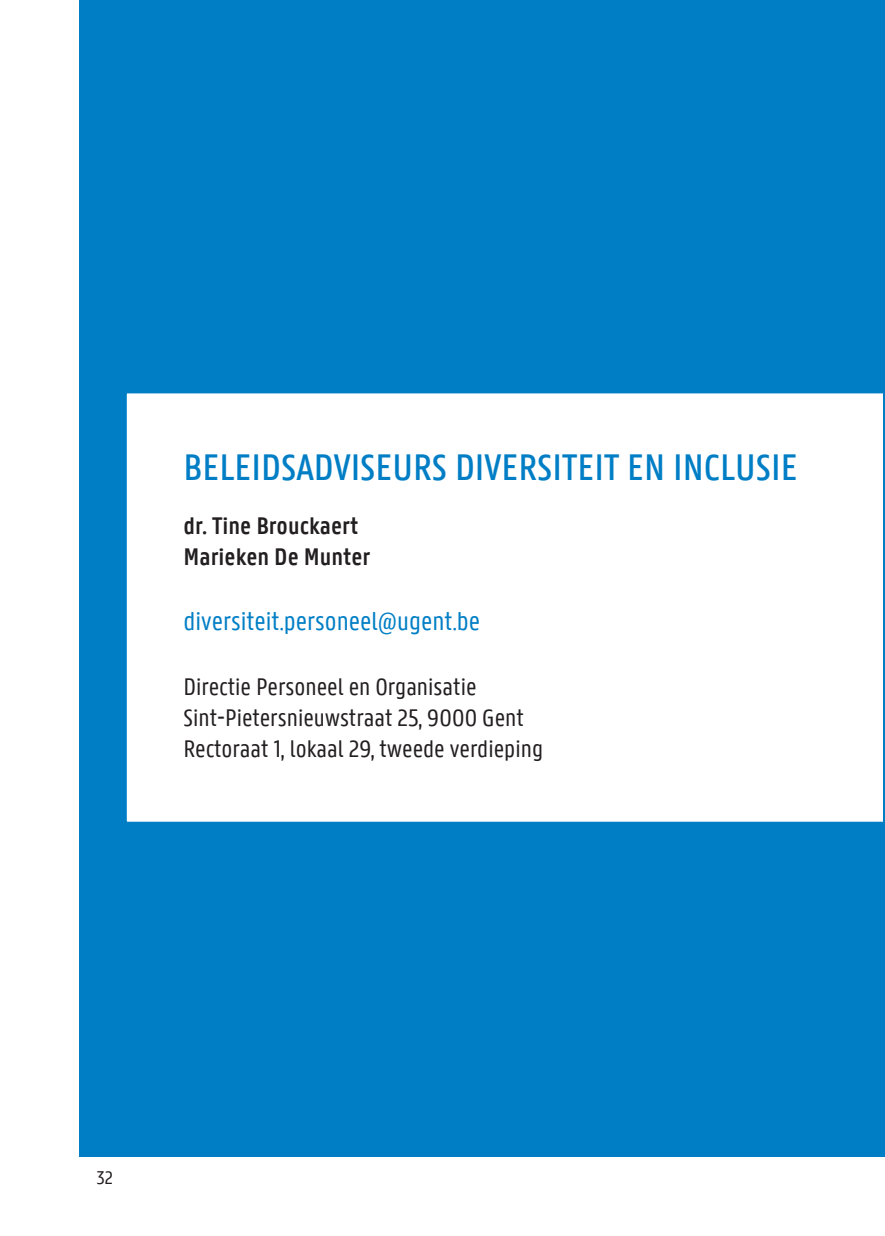
<style>
.page{position:relative;width:885px;height:1236px;background:#fff}
.page>*{position:absolute;margin:0;border:0;box-sizing:border-box;transform-origin:0 0}
.MEER_INFO{font:500 40px "U Gent Panno Text";color:#007ec5}
.hyperlinks{font:28px "U Gent Panno Text";color:#007ec5}
.MAIN{font:26px "U Gent Panno Text";color:#231f20}
.MAIN_BOLD{font:600 26px "U Gent Panno Text";color:#231f20}
.t1{font:20px "U Gent Panno Text";color:#231f20}
</style>
<div class="page">
<div style="left:79px;top:0;width:805px;height:1157px;background:#007ec5"></div>
<div style="left:126px;top:392px;width:757px;height:431px;background:#fff"></div>
<div style="left:125px;top:391px;width:759px;height:433px;border:2px solid #007ec5"></div>
<p class="MEER_INFO" style="left:183px;top:444px;width:615px">BELEIDSADVISEURS DIVERSITEIT EN INCLUSIE</p>
<p class="MAIN_BOLD" style="left:183px;top:510px;width:176px">dr. Tine Brouckaert</p>
<p class="MAIN_BOLD" style="left:183px;top:542px;width:188px">Marieken De Munter</p>
<p class="hyperlinks" style="left:183px;top:605px;width:298px">diversiteit.personeel@ugent.be</p>
<p class="MAIN" style="left:183px;top:671px;width:294px">Directie Personeel en Organisatie</p>
<p class="MAIN" style="left:183px;top:702px;width:342px">Sint-Pietersnieuwstraat 25, 9000 Gent</p>
<p class="MAIN" style="left:183px;top:734px;width:361px">Rectoraat 1, lokaal 29, tweede verdieping</p>
<p class="t1" style="left:96px;top:1166px;width:18px">32</p>
</div>
